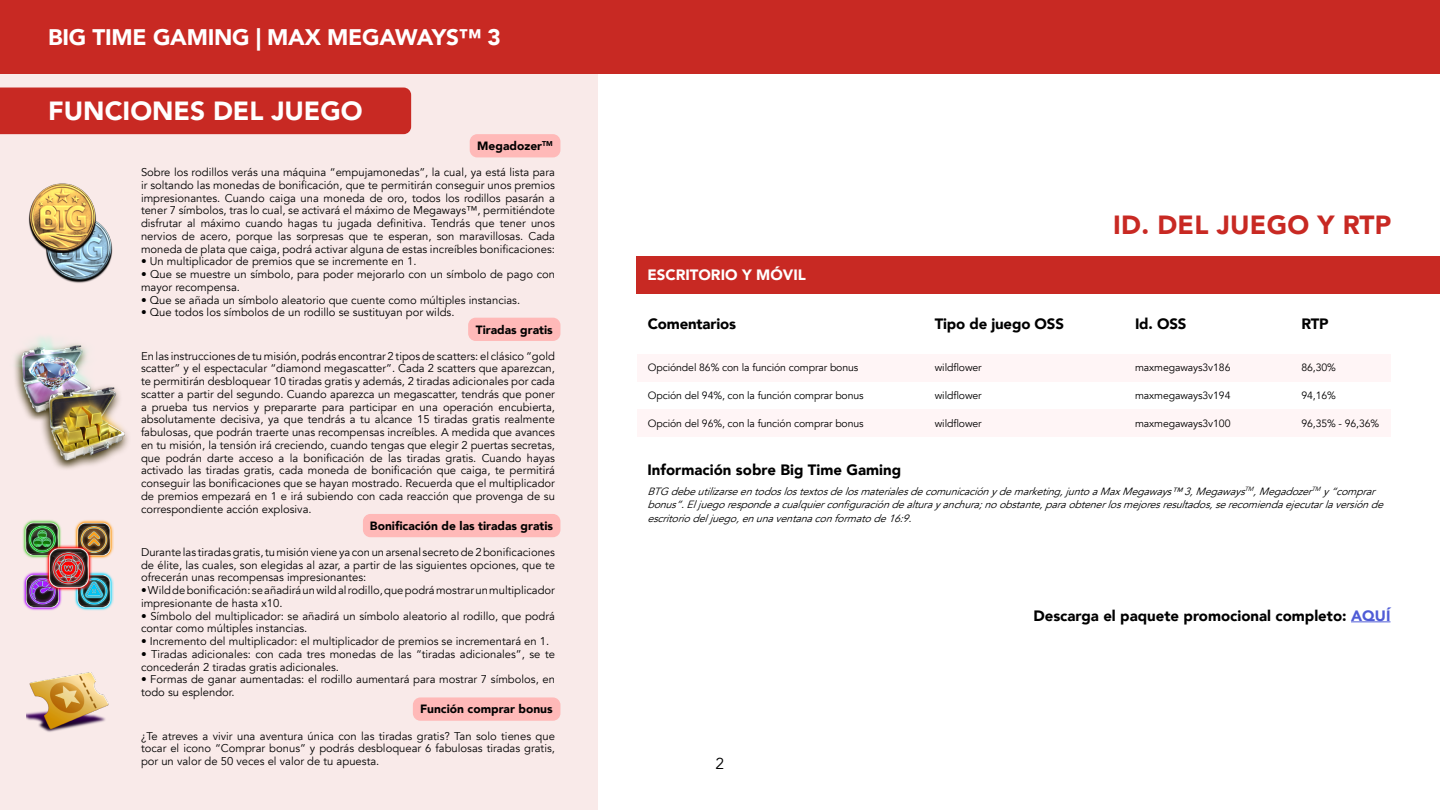
<style>
.page{position:relative;width:1440px;height:810px;background:#fff}
.page>*{position:absolute;margin:0;border:0;box-sizing:border-box;transform-origin:0 0}
.t1{font:900 26.25px "Avenir";color:#fff}
.t2{font:900 26.25px "Avenir";letter-spacing:.01em;color:#c82923}
.t3{font:900 22.5px "Avenir";letter-spacing:-.01em;color:#fff}
.t4{font:15.75px "Avenir";color:#000}
.t5{font:900 15px "Avenir";color:#000}
.t6{font:900 15px "Avenir";color:#fff}
.t7{font:900 12px "Avenir";color:#000}
.t8{font:11.25px/12.8px "Avenir";color:#000}
.t9{font:italic 10.5px/13.5px "Avenir";letter-spacing:-.01em;color:#000}
.t10{font:10.5px "Avenir";letter-spacing:-.01em;color:#000}
.s1{color:#4f5cd6}
</style>
<div class="page">
<div style="left:0;top:0;width:598px;height:810px;background:#f9eae9"></div>
<div style="left:637px;top:354px;width:753px;height:28px;background:#fff5f6"></div>
<div style="left:637px;top:410px;width:753px;height:27px;background:#fff5f6"></div>
<div style="left:363px;top:514px;width:197px;height:23px;background:#ffb9b8;border-radius:8px"></div>
<img style="left:27px;top:672px;width:82px;height:60px">
<img style="left:23px;top:520px;width:91px;height:91px">
<img style="left:46px;top:223px;width:67px;height:60px">
<img style="left:28px;top:183px;width:71px;height:69px">
<img style="left:14px;top:336px;width:73px;height:84px">
<img style="left:36px;top:375px;width:92px;height:94px">
<div style="left:0;top:0;width:1440px;height:74px;background:#c82923"></div>
<div style="left:0;top:88px;width:411px;height:46px;background:#c82923"></div>
<div style="left:636px;top:256px;width:804px;height:38px;background:#c82923"></div>
<div style="left:470px;top:134px;width:90px;height:23px;background:#ffb9b8;border-radius:8px"></div>
<div style="left:468px;top:318px;width:92px;height:23px;background:#ffb9b8;border-radius:8px"></div>
<div style="left:413px;top:697px;width:147px;height:24px;background:#ffb9b8;border-radius:8px"></div>
<hr style="left:1351px;top:621px;width:39px;height:1px;background:#4f5cd6">
<h2 class="t3" style="left:48px;top:18px;width:454px">BIG TIME GAMING | MAX MEGAWAYS™ 3</h2>
<h1 class="t1" style="left:48px;top:89px;width:316px">FUNCIONES DEL JUEGO</h1>
<p class="t7" style="left:477px;top:136px;width:77px">Megadozer<sup>TM</sup></p>
<p class="t8" style="left:141px;top:166px;width:416px;text-align:justify">Sobre los rodillos verás una máquina “empujamonedas”, la cual, ya está lista para ir soltando las monedas de bonificación, que te permitirán conseguir unos premios impresionantes. Cuando caiga una moneda de oro, todos los rodillos pasarán a tener 7 símbolos, tras lo cual, se activará el máximo de Megaways™, permitiéndote disfrutar al máximo cuando hagas tu jugada definitiva. Tendrás que tener unos nervios de acero, porque las sorpresas que te esperan, son maravillosas. Cada moneda de plata que caiga, podrá activar alguna de estas increíbles bonificaciones:</p>
<p class="t8" style="left:141px;top:255px;width:277px">• Un multiplicador de premios que se incremente en 1.</p>
<p class="t8" style="left:141px;top:268px;width:416px">• Que se muestre un símbolo, para poder mejorarlo con un símbolo de pago con mayor recompensa.</p>
<p class="t8" style="left:141px;top:294px;width:381px">• Que se añada un símbolo aleatorio que cuente como múltiples instancias.</p>
<p class="t8" style="left:141px;top:306px;width:315px">• Que todos los símbolos de un rodillo se sustituyan por wilds.</p>
<p class="t7" style="left:476px;top:319px;width:78px">Tiradas gratis</p>
<p class="t8" style="left:141px;top:350px;width:416px;text-align:justify">En las instrucciones de tu misión, podrás encontrar 2 tipos de scatters: el clásico “gold scatter” y el espectacular “diamond megascatter”. Cada 2 scatters que aparezcan, te permitirán desbloquear 10 tiradas gratis y además, 2 tiradas adicionales por cada scatter a partir del segundo. Cuando aparezca un megascatter, tendrás que poner a prueba tus nervios y prepararte para participar en una operación encubierta, absolutamente decisiva, ya que tendrás a tu alcance 15 tiradas gratis realmente fabulosas, que podrán traerte unas recompensas increíbles. A medida que avances en tu misión, la tensión irá creciendo, cuando tengas que elegir 2 puertas secretas, que podrán darte acceso a la bonificación de las tiradas gratis. Cuando hayas activado las tiradas gratis, cada moneda de bonificación que caiga, te permitirá conseguir las bonificaciones que se hayan mostrado. Recuerda que el multiplicador de premios empezará en 1 e irá subiendo con cada reacción que provenga de su correspondiente acción explosiva.</p>
<p class="t7" style="left:370px;top:515px;width:185px">Bonificación de las tiradas gratis</p>
<p class="t8" style="left:141px;top:546px;width:416px;text-align:justify">Durante las tiradas gratis, tu misión viene ya con un arsenal secreto de 2 bonificaciones de élite, las cuales, son elegidas al azar, a partir de las siguientes opciones, que te ofrecerán unas recompensas impresionantes:</p>
<p class="t8" style="left:141px;top:584px;width:416px">• Wild de bonificación: se añadirá un wild al rodillo, que podrá mostrar un multiplicador impresionante de hasta x10.</p>
<p class="t8" style="left:141px;top:610px;width:416px">• Símbolo del multiplicador: se añadirá un símbolo aleatorio al rodillo, que podrá contar como múltiples instancias.</p>
<p class="t8" style="left:141px;top:635px;width:410px">• Incremento del multiplicador: el multiplicador de premios se incrementará en 1.</p>
<p class="t8" style="left:141px;top:648px;width:416px">• Tiradas adicionales: con cada tres monedas de las “tiradas adicionales”, se te concederán 2 tiradas gratis adicionales.</p>
<p class="t8" style="left:141px;top:673px;width:416px">• Formas de ganar aumentadas: el rodillo aumentará para mostrar 7 símbolos, en todo su esplendor.</p>
<p class="t7" style="left:420px;top:699px;width:134px">Función comprar bonus</p>
<p class="t8" style="left:141px;top:729px;width:416px;text-align:justify">¿Te atreves a vivir una aventura única con las tiradas gratis? Tan solo tienes que tocar el icono “Comprar bonus” y podrás desbloquear 6 fabulosas tiradas gratis, por un valor de 50 veces el valor de tu apuesta.</p>
<h3 class="t6" style="left:647px;top:262px;width:160px">ESCRITORIO Y MÓVIL</h3>
<h3 class="t5" style="left:648px;top:311px;width:90px">Comentarios</h3>
<p class="t10" style="left:648px;top:362px;width:212px">Opcióndel 86% con la función comprar bonus</p>
<p class="t10" style="left:648px;top:389px;width:217px">Opción del 94%, con la función comprar bonus</p>
<p class="t10" style="left:648px;top:417px;width:217px">Opción del 96%, con la función comprar bonus</p>
<h1 class="t2" style="left:1113px;top:202px;width:280px">ID. DEL JUEGO Y RTP</h1>
<h3 class="t5" style="left:935px;top:311px;width:131px">Tipo de juego OSS</h3>
<p class="t10" style="left:935px;top:362px;width:48px">wildflower</p>
<h3 class="t5" style="left:1135px;top:311px;width:53px">Id. OSS</h3>
<p class="t10" style="left:1135px;top:362px;width:97px">maxmegaways3v186</p>
<h3 class="t5" style="left:1302px;top:311px;width:29px">RTP</h3>
<p class="t10" style="left:1302px;top:362px;width:36px">86,30%</p>
<p class="t10" style="left:935px;top:389px;width:48px">wildflower</p>
<p class="t10" style="left:1135px;top:389px;width:97px">maxmegaways3v194</p>
<p class="t10" style="left:1302px;top:389px;width:36px">94,16%</p>
<p class="t10" style="left:935px;top:417px;width:48px">wildflower</p>
<p class="t10" style="left:1135px;top:417px;width:97px">maxmegaways3v100</p>
<p class="t10" style="left:1302px;top:417px;width:79px">96,35% - 96,36%</p>
<h3 class="t5" style="left:647px;top:457px;width:255px">Información sobre Big Time Gaming</h3>
<p class="t9" style="left:647px;top:485px;width:741px">BTGdebeutilizarseentodoslostextosdelosmaterialesdecomunicaciónydemarketing,juntoaMaxMegaways™ 3,Megaways<sup>TM</sup>,Megadozer<sup>TM</sup> y“comprar bonus”.Eljuegorespondeacualquierconfiguracióndealturayanchura;noobstante,paraobtenerlosmejoresresultados,serecomiendaejecutarlaversiónde escritoriodeljuego,enunaventanaconformatode16:9.</p>
<h3 class="t4" style="left:716px;top:754px;width:10px">2</h3>
<h3 class="t5" style="left:1033px;top:603px;width:359px">Descarga el paquete promocional completo: <span class="s1">AQUÍ</span></h3>
</div>
